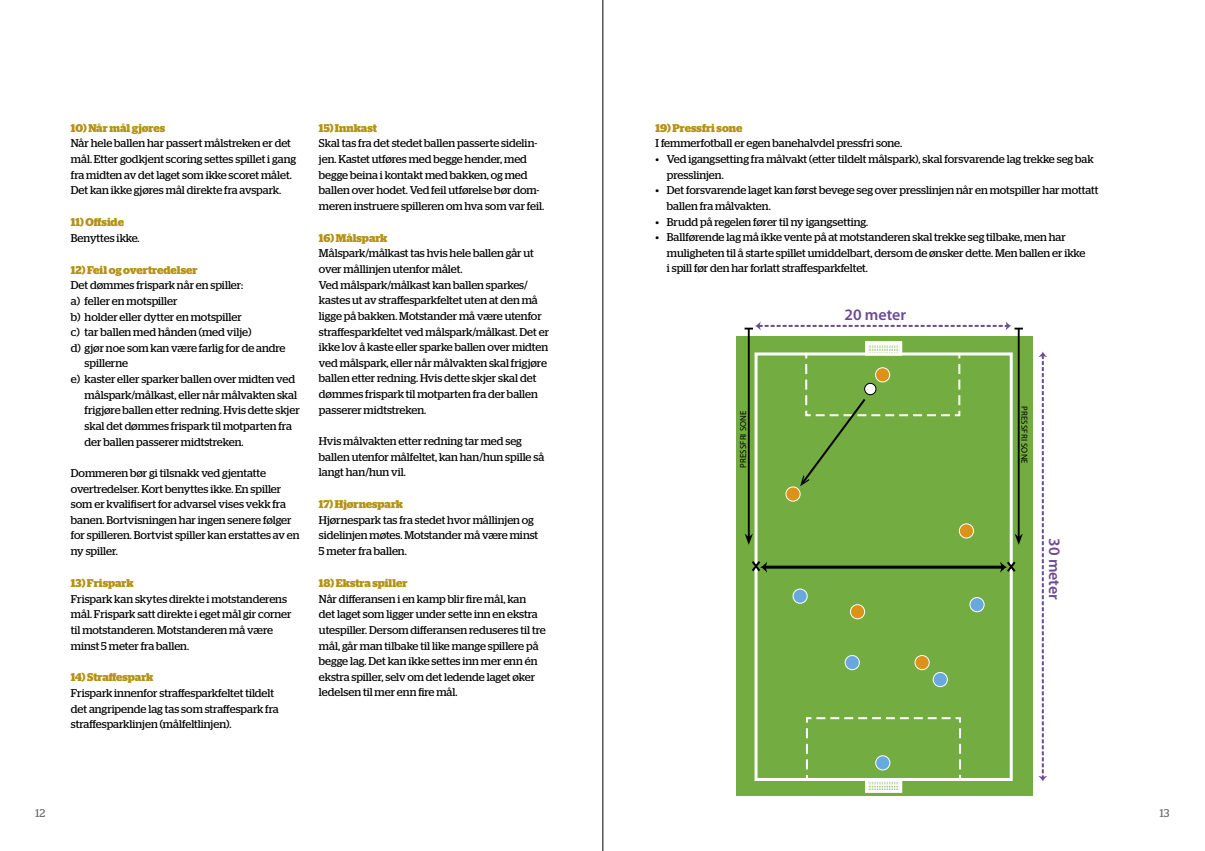
<style>
.page{position:relative;width:1205px;height:851px;background:#fff}
.page>*{position:absolute;margin:0;border:0;box-sizing:border-box;transform-origin:0 0}
.t1{font:600 16px "Myriad Pro";color:#6b4a93}
.t2{font:11.25px/15.6px "Stag";color:#000}
.t3{font:700 11.25px "Stag";color:#b49215}
.t4{font:11.25px "Stag";color:#6f6f6e}
.t5{font:8.75px "Myriad Pro";letter-spacing:.02em;color:#000}
</style>
<div class="page">
<div style="left:736px;top:336px;width:296px;height:459px;background:#73ac41"></div>
<svg style="left:773px;top:775px;width:270px;height:21px"></svg>
<div style="left:865px;top:778px;width:37px;height:14px;border:3px solid #fff"></div>
<svg style="left:773px;top:338px;width:260px;height:311px"></svg>
<div style="left:865px;top:341px;width:37px;height:14px;border:3px solid #fff"></div>
<div style="left:754px;top:352px;width:259px;height:428px;border:3px solid #fff"></div>
<svg style="left:1038px;top:351px;width:9px;height:430px"></svg>
<hr style="left:764px;top:565px;width:238px;height:3px;background:#000">
<svg style="left:805px;top:717px;width:157px;height:73px"></svg>
<div style="left:786px;top:487px;width:14px;height:14px;background:#dc911b;border-radius:50%"></div>
<div style="left:786px;top:486px;width:14px;height:15px;border:1px solid #fff;border-radius:50%"></div>
<svg style="left:799px;top:342px;width:162px;height:144px"></svg>
<div style="left:959px;top:523px;width:14px;height:15px;background:#dc911b;border-radius:50%"></div>
<div style="left:959px;top:523px;width:15px;height:15px;border:1px solid #fff;border-radius:50%"></div>
<div style="left:850px;top:604px;width:14px;height:14px;background:#dc911b;border-radius:50%"></div>
<div style="left:850px;top:604px;width:15px;height:15px;border:1px solid #fff;border-radius:50%"></div>
<div style="left:915px;top:655px;width:14px;height:14px;background:#dc911b;border-radius:50%"></div>
<div style="left:915px;top:655px;width:14px;height:14px;border:1px solid #fff;border-radius:50%"></div>
<div style="left:876px;top:755px;width:14px;height:14px;background:#69a8de;border-radius:50%"></div>
<div style="left:875px;top:755px;width:15px;height:15px;border:1px solid #fff;border-radius:50%"></div>
<div style="left:845px;top:655px;width:14px;height:14px;background:#69a8de;border-radius:50%"></div>
<div style="left:845px;top:655px;width:14px;height:14px;border:1px solid #fff;border-radius:50%"></div>
<div style="left:933px;top:672px;width:14px;height:14px;background:#69a8de;border-radius:50%"></div>
<div style="left:933px;top:672px;width:14px;height:14px;border:1px solid #fff;border-radius:50%"></div>
<div style="left:970px;top:597px;width:14px;height:14px;background:#69a8de;border-radius:50%"></div>
<div style="left:970px;top:597px;width:14px;height:15px;border:1px solid #fff;border-radius:50%"></div>
<div style="left:793px;top:589px;width:14px;height:14px;background:#69a8de;border-radius:50%"></div>
<div style="left:793px;top:588px;width:14px;height:15px;border:1px solid #fff;border-radius:50%"></div>
<svg style="left:752px;top:558px;width:15px;height:15px"></svg>
<svg style="left:1000px;top:559px;width:17px;height:15px"></svg>
<hr style="left:1018px;top:328px;width:1px;height:209px;background:#000">
<svg style="left:1014px;top:533px;width:9px;height:11px"></svg>
<hr style="left:748px;top:328px;width:2px;height:209px;background:#000">
<svg style="left:744px;top:321px;width:279px;height:9px"></svg>
<svg style="left:745px;top:533px;width:8px;height:11px"></svg>
<hr style="left:602px;top:0;width:1px;height:850px;background:#000">
<p class="t3" style="left:71px;top:121px;width:96px">10) Når mål gjøres</p>
<p class="t2" style="left:71px;top:135px;width:227px">Når hele ballen har passert målstreken er det mål. Etter godkjent scoring settes spillet i gang fra midten av det laget som ikke scoret målet.<br>Det kan ikke gjøres mål direkte fra avspark.</p>
<p class="t3" style="left:71px;top:215px;width:55px">11) Offside</p>
<p class="t2" style="left:71px;top:230px;width:70px">Benyttes ikke.</p>
<p class="t3" style="left:71px;top:263px;width:128px">12) Feil og overtredelser</p>
<p class="t2" style="left:71px;top:277px;width:174px">Det dømmes frispark når en spiller:</p>
<p class="t2" style="left:71px;top:293px;width:108px">a) feller en motspiller</p>
<p class="t2" style="left:71px;top:308px;width:172px">b) holder eller dytter en motspiller</p>
<p class="t2" style="left:71px;top:324px;width:182px">c) tar ballen med hånden (med vilje)</p>
<p class="t2" style="left:71px;top:340px;width:216px">d) gjør noe som kan være farlig for de andre</p>
<p class="t2" style="left:85px;top:355px;width:45px">spillerne</p>
<p class="t2" style="left:71px;top:371px;width:226px">e) kaster eller sparker ballen over midten ved</p>
<p class="t2" style="left:85px;top:387px;width:214px">målspark/målkast, eller når målvakten skal</p>
<p class="t2" style="left:85px;top:402px;width:217px">frigjøre ballen etter redning. Hvis dette skjer</p>
<p class="t2" style="left:85px;top:418px;width:209px">skal det dømmes frispark til motparten fra</p>
<p class="t2" style="left:85px;top:433px;width:160px">der ballen passerer midtstreken.</p>
<p class="t2" style="left:71px;top:465px;width:230px">Dommeren bør gi tilsnakk ved gjentatte overtredelser. Kort benyttes ikke. En spiller som er kvalifisert for advarsel vises vekk fra banen. Bortvisningen har ingen senere følger for spilleren. Bortvist spiller kan erstattes av en ny spiller.</p>
<p class="t3" style="left:71px;top:576px;width:64px">13) Frispark</p>
<p class="t2" style="left:71px;top:590px;width:222px">Frispark kan skytes direkte i motstanderens mål. Frispark satt direkte i eget mål gir corner til motstanderen. Motstanderen må være minst 5 meter fra ballen.</p>
<p class="t3" style="left:71px;top:670px;width:84px">14) Straffespark</p>
<p class="t2" style="left:71px;top:685px;width:209px">Frispark innenfor straffesparkfeltet tildelt det angripende lag tas som straffespark fra straffesparklinjen (målfeltlinjen).</p>
<p class="t3" style="left:319px;top:121px;width:59px">15) Innkast</p>
<p class="t2" style="left:319px;top:135px;width:227px">Skal tas fra det stedet ballen passerte sidelin&shy;jen. Kastet utføres med begge hender, med begge beina i kontakt med bakken, og med ballen over hodet. Ved feil utførelse bør dom&shy;meren instruere spilleren om hva som var feil.</p>
<p class="t3" style="left:319px;top:231px;width:70px">16) Målspark</p>
<p class="t2" style="left:319px;top:245px;width:232px">Målspark/målkast tas hvis hele ballen går ut over mållinjen utenfor målet.<br>Ved målspark/målkast kan ballen sparkes/ kastes ut av straffesparkfeltet uten at den må ligge på bakken. Motstander må være utenfor straffesparkfeltet ved målspark/målkast. Det er ikke lov å kaste eller sparke ballen over midten ved målspark, eller når målvakten skal frigjøre ballen etter redning. Hvis dette skjer skal det dømmes frispark til motparten fra der ballen passerer midtstreken.</p>
<p class="t2" style="left:319px;top:433px;width:227px">Hvis målvakten etter redning tar med seg ballen utenfor målfeltet, kan han/hun spille så langt han/hun vil.</p>
<p class="t3" style="left:319px;top:497px;width:86px">17) Hjørnespark</p>
<p class="t2" style="left:319px;top:512px;width:221px">Hjørnespark tas fra stedet hvor mållinjen og sidelinjen møtes. Motstander må være minst<br>5 meter fra ballen.</p>
<p class="t3" style="left:319px;top:576px;width:90px">18) Ekstra spiller</p>
<p class="t2" style="left:319px;top:590px;width:228px">Når differansen i en kamp blir fire mål, kan<br>det laget som ligger under sette inn en ekstra utespiller. Dersom differansen reduseres til tre mål, går man tilbake til like mange spillere på begge lag. Det kan ikke settes inn mer enn én ekstra spiller, selv om det ledende laget øker ledelsen til mer enn fire mål.</p>
<p class="t3" style="left:655px;top:121px;width:88px">19) Pressfri sone</p>
<p class="t2" style="left:655px;top:135px;width:248px">I femmerfotball er egen banehalvdel pressfri sone.</p>
<p class="t2" style="left:667px;top:151px;width:428px;text-indent:-11px">• Ved igangsetting fra målvakt (etter tildelt målspark), skal forsvarende lag trekke seg bak presslinjen.</p>
<p class="t2" style="left:667px;top:182px;width:433px;text-indent:-11px">• Det forsvarende laget kan først bevege seg over presslinjen når en motspiller har mottatt ballen fra målvakten.</p>
<p class="t2" style="left:655px;top:213px;width:214px">• Brudd på regelen fører til ny igangsetting.</p>
<p class="t2" style="left:667px;top:229px;width:420px;text-indent:-11px">• Ballførende lag må ikke vente på at motstanderen skal trekke seg tilbake, men har muligheten til å starte spillet umiddelbart, dersom de ønsker dette. Men ballen er ikke i spill før den har forlatt straffesparkfeltet.</p>
<h1 class="t1" style="left:844px;top:305px;width:63px">20 meter</h1>
<p class="t5" style="left:738px;top:468px;width:59px;rotate:-90deg">Pressfri sone</p>
<p class="t5" style="left:1029px;top:406px;width:59px;rotate:90deg">Pressfri sone</p>
<h1 class="t1" style="left:1063px;top:538px;width:63px;rotate:90deg">30 meter</h1>
<p class="t4" style="left:35px;top:806px;width:11px">12</p>
<p class="t4" style="left:1160px;top:806px;width:11px">13</p>
</div>
